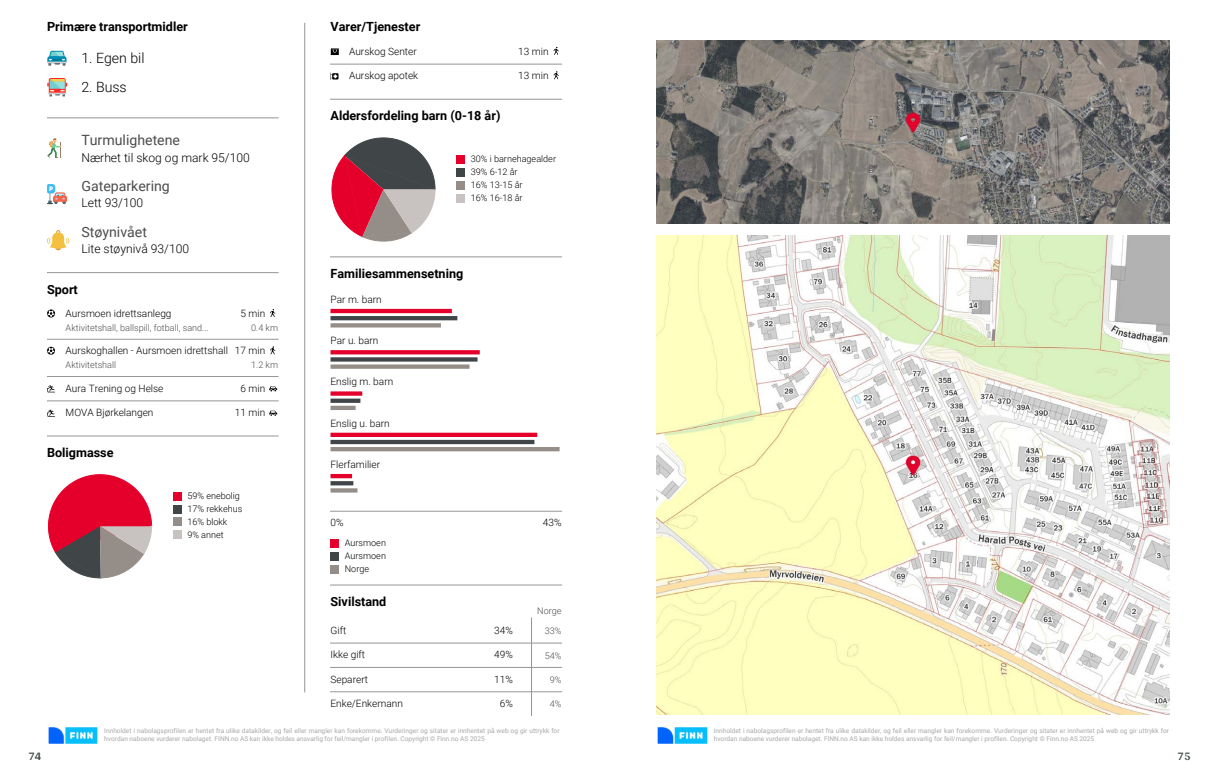
<style>
.page{position:relative;width:1219px;height:782px;background:#fff}
.page>*{position:absolute;margin:0;border:0;box-sizing:border-box;transform-origin:0 0}
.t1{font:14.1px "Roboto";color:#4c4c4c}
.t2{font:300 14.1px "Roboto";color:#000}
.t3{font:700 12.6px "Roboto";color:#000}
.t4{font:300 12.1px "Roboto";color:#000}
.t5{font:700 12px "Arya";color:#414749}
.t6{font:300 10.1px "Roboto";color:#000}
.t7{font:300 9.1px/12.9px "Roboto";color:#000}
.t8{font:300 9.1px "Roboto";color:#4c4c4c}
.t9{font:6.6px/8.6px "Roboto";color:#a8a8a8}
</style>
<div class="page">
<hr style="left:304px;top:23px;width:1px;height:668px;background:#939598">
<svg style="left:47px;top:51px;width:20px;height:15px"></svg>
<svg style="left:47px;top:78px;width:20px;height:18px"></svg>
<hr style="left:47px;top:117px;width:231px;height:1px;background:#939598">
<svg style="left:47px;top:138px;width:15px;height:20px"></svg>
<svg style="left:47px;top:184px;width:20px;height:20px"></svg>
<svg style="left:47px;top:230px;width:22px;height:20px"></svg>
<hr style="left:47px;top:272px;width:231px;height:1px;background:#939598">
<svg style="left:47px;top:309px;width:8px;height:8px"></svg>
<svg style="left:270px;top:309px;width:5px;height:8px"></svg>
<hr style="left:47px;top:339px;width:231px;height:1px;background:#939598">
<svg style="left:47px;top:346px;width:8px;height:8px"></svg>
<svg style="left:270px;top:346px;width:5px;height:8px"></svg>
<hr style="left:47px;top:376px;width:231px;height:1px;background:#939598">
<svg style="left:47px;top:385px;width:8px;height:7px"></svg>
<svg style="left:269px;top:386px;width:8px;height:5px"></svg>
<hr style="left:47px;top:400px;width:231px;height:1px;background:#939598">
<svg style="left:47px;top:409px;width:8px;height:7px"></svg>
<svg style="left:269px;top:410px;width:8px;height:5px"></svg>
<hr style="left:47px;top:435px;width:231px;height:1px;background:#939598">
<svg style="left:48px;top:474px;width:104px;height:104px"></svg>
<div style="left:173px;top:491px;width:9px;height:9px;background:#e4002b"></div>
<div style="left:173px;top:504px;width:9px;height:9px;background:#404548"></div>
<div style="left:173px;top:517px;width:9px;height:9px;background:#958e88"></div>
<div style="left:173px;top:530px;width:9px;height:9px;background:#c8c3c0"></div>
<svg style="left:331px;top:48px;width:8px;height:7px"></svg>
<svg style="left:553px;top:47px;width:6px;height:8px"></svg>
<hr style="left:330px;top:64px;width:232px;height:1px;background:#939598">
<svg style="left:330px;top:73px;width:8px;height:7px"></svg>
<svg style="left:553px;top:71px;width:6px;height:8px"></svg>
<hr style="left:330px;top:99px;width:232px;height:1px;background:#939598">
<svg style="left:331px;top:137px;width:104px;height:104px"></svg>
<div style="left:456px;top:155px;width:9px;height:9px;background:#e4002b"></div>
<div style="left:456px;top:168px;width:9px;height:8px;background:#404548"></div>
<div style="left:456px;top:181px;width:9px;height:8px;background:#958e88"></div>
<div style="left:456px;top:194px;width:9px;height:8px;background:#c8c3c0"></div>
<hr style="left:330px;top:256px;width:232px;height:1px;background:#939598">
<hr style="left:330px;top:309px;width:122px;height:4px;background:#e4002b">
<hr style="left:330px;top:316px;width:127px;height:4px;background:#404548">
<svg style="left:330px;top:323px;width:111px;height:4px"></svg>
<svg style="left:330px;top:350px;width:150px;height:4px"></svg>
<svg style="left:330px;top:357px;width:148px;height:4px"></svg>
<svg style="left:330px;top:364px;width:140px;height:4px"></svg>
<svg style="left:330px;top:391px;width:32px;height:4px"></svg>
<svg style="left:330px;top:398px;width:30px;height:4px"></svg>
<div style="left:330px;top:405px;width:26px;height:5px;background:#958e88"></div>
<div style="left:330px;top:432px;width:207px;height:5px;background:#e4002b"></div>
<div style="left:330px;top:439px;width:204px;height:5px;background:#404548"></div>
<hr style="left:330px;top:447px;width:230px;height:4px;background:#958e88">
<hr style="left:330px;top:474px;width:22px;height:4px;background:#e4002b">
<svg style="left:330px;top:481px;width:23px;height:4px"></svg>
<svg style="left:330px;top:488px;width:28px;height:4px"></svg>
<hr style="left:330px;top:511px;width:232px;height:1px;background:#939598">
<div style="left:330px;top:539px;width:9px;height:8px;background:#e4002b"></div>
<div style="left:330px;top:552px;width:9px;height:8px;background:#404548"></div>
<div style="left:330px;top:564px;width:9px;height:9px;background:#958e88"></div>
<hr style="left:330px;top:584px;width:232px;height:1px;background:#939598">
<hr style="left:531px;top:617px;width:1px;height:98px;background:#939598">
<hr style="left:330px;top:642px;width:232px;height:1px;background:#939598">
<hr style="left:330px;top:667px;width:232px;height:1px;background:#939598">
<hr style="left:330px;top:691px;width:232px;height:1px;background:#939598">
<img style="left:48px;top:727px;width:50px;height:16px">
<img style="left:656px;top:40px;width:513px;height:184px">
<img style="left:656px;top:235px;width:513px;height:479px">
<img style="left:657px;top:727px;width:51px;height:16px">
<h2 class="t3" style="left:47px;top:18px;width:142px">Primære transportmidler</h2>
<h1 class="t2" style="left:81px;top:48px;width:65px">1. Egen bil</h1>
<h1 class="t2" style="left:81px;top:77px;width:47px">2. Buss</h1>
<h1 class="t1" style="left:81px;top:130px;width:100px">Turmulighetene</h1>
<h3 class="t4" style="left:81px;top:149px;width:170px">Nærhet til skog og mark 95/100</h3>
<h1 class="t1" style="left:81px;top:176px;width:90px">Gateparkering</h1>
<h3 class="t4" style="left:81px;top:195px;width:63px">Lett 93/100</h3>
<h1 class="t1" style="left:81px;top:222px;width:67px">Støynivået</h1>
<h3 class="t4" style="left:81px;top:240px;width:109px">Lite støynivå 93/100</h3>
<h2 class="t3" style="left:330px;top:18px;width:91px">Varer/Tjenester</h2>
<h3 class="t6" style="left:349px;top:44px;width:69px">Aurskog Senter</h3>
<h3 class="t6" style="left:518px;top:44px;width:32px">13 min</h3>
<h3 class="t6" style="left:349px;top:69px;width:71px">Aurskog apotek</h3>
<h3 class="t6" style="left:518px;top:69px;width:32px">13 min</h3>
<h2 class="t3" style="left:330px;top:107px;width:171px">Aldersfordeling barn (0-18 år)</h2>
<h3 class="t7" style="left:471px;top:152px;width:87px">30% i barnehagealder<br>39% 6-12 år<br>16% 13-15 år<br>16% 16-18 år</h3>
<h2 class="t3" style="left:330px;top:264px;width:134px">Familiesammensetning</h2>
<h3 class="t6" style="left:330px;top:292px;width:53px">Par m. barn</h3>
<h3 class="t6" style="left:330px;top:333px;width:49px">Par u. barn</h3>
<h3 class="t6" style="left:330px;top:374px;width:64px">Enslig m. barn</h3>
<h3 class="t6" style="left:330px;top:416px;width:61px">Enslig u. barn</h3>
<h3 class="t6" style="left:330px;top:457px;width:51px">Flerfamilier</h3>
<h2 class="t3" style="left:47px;top:280px;width:32px">Sport</h2>
<h3 class="t6" style="left:66px;top:306px;width:107px">Aursmoen idrettsanlegg</h3>
<h3 class="t6" style="left:240px;top:306px;width:26px">5 min</h3>
<h3 class="t8" style="left:66px;top:321px;width:145px">Aktivitetshall, ballspill, fotball, sand...</h3>
<h3 class="t8" style="left:251px;top:321px;width:28px">0.4 km</h3>
<h3 class="t6" style="left:66px;top:343px;width:201px">Aurskoghallen - Aursmoen idrettshall 17 min</h3>
<h3 class="t8" style="left:66px;top:358px;width:52px">Aktivitetshall</h3>
<h3 class="t8" style="left:251px;top:358px;width:28px">1.2 km</h3>
<h3 class="t6" style="left:66px;top:381px;width:99px">Aura Trening og Helse</h3>
<h3 class="t6" style="left:240px;top:381px;width:26px">6 min</h3>
<h3 class="t6" style="left:66px;top:405px;width:89px">MOVA Bjørkelangen</h3>
<h3 class="t6" style="left:235px;top:405px;width:32px">11 min</h3>
<h2 class="t3" style="left:47px;top:443px;width:68px">Boligmasse</h2>
<h3 class="t7" style="left:187px;top:488px;width:56px">59% enebolig<br>17% rekkehus<br>16% blokk<br>9% annet</h3>
<h3 class="t6" style="left:330px;top:515px;width:15px">0%</h3>
<h3 class="t6" style="left:543px;top:515px;width:20px">43%</h3>
<h3 class="t7" style="left:345px;top:536px;width:43px;text-align:justify">Aursmoen Aursmoen Norge</h3>
<h2 class="t3" style="left:330px;top:592px;width:57px">Sivilstand</h2>
<h3 class="t8" style="left:537px;top:604px;width:26px">Norge</h3>
<h3 class="t6" style="left:330px;top:623px;width:17px">Gift</h3>
<h3 class="t6" style="left:494px;top:623px;width:20px">34%</h3>
<h3 class="t8" style="left:545px;top:624px;width:18px">33%</h3>
<h3 class="t6" style="left:330px;top:647px;width:36px">Ikke gift</h3>
<h3 class="t6" style="left:494px;top:647px;width:20px">49%</h3>
<h3 class="t8" style="left:545px;top:648px;width:18px">54%</h3>
<h3 class="t6" style="left:330px;top:671px;width:39px">Separert</h3>
<h3 class="t6" style="left:494px;top:671px;width:20px">11%</h3>
<h3 class="t8" style="left:550px;top:673px;width:13px">9%</h3>
<h3 class="t6" style="left:330px;top:696px;width:74px">Enke/Enkemann</h3>
<h3 class="t6" style="left:500px;top:696px;width:15px">6%</h3>
<h3 class="t8" style="left:550px;top:697px;width:13px">4%</h3>
<p class="t9" style="left:104px;top:725px;width:457px">Innholdet i nabolagsprofilen er hentet fra ulike datakilder, og feil eller mangler kan forekomme. Vurderinger og sitater er innhentet på web og gir uttrykk for hvordan naboene vurderer nabolaget. FINN.no AS kan ikke holdes ansvarlig for feil/mangler i profilen. Copyright © Finn.no AS 2025</p>
<h3 class="t5" style="left:28px;top:749px;width:15px">74</h3>
<p class="t9" style="left:714px;top:725px;width:457px">Innholdet i nabolagsprofilen er hentet fra ulike datakilder, og feil eller mangler kan forekomme. Vurderinger og sitater er innhentet på web og gir uttrykk for hvordan naboene vurderer nabolaget. FINN.no AS kan ikke holdes ansvarlig for feil/mangler i profilen. Copyright © Finn.no AS 2025</p>
<h3 class="t5" style="left:1177px;top:749px;width:15px">75</h3>
</div>
